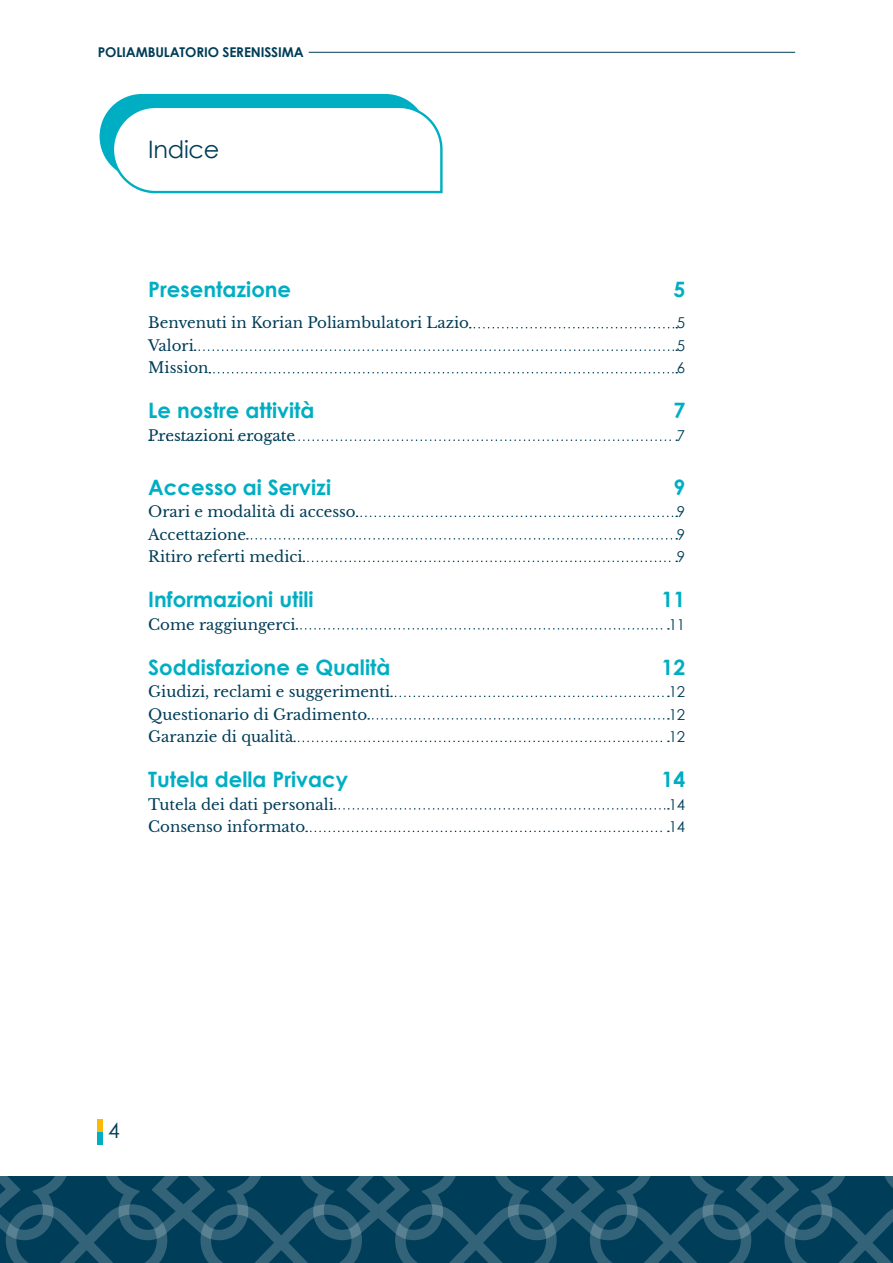
<style>
.page{position:relative;width:893px;height:1263px;background:#fff}
.page>*{position:absolute;margin:0;border:0;box-sizing:border-box;transform-origin:0 0}
.t1{font:24px "Century Gothic";letter-spacing:-.01em;color:#003d58}
.t2{font:700 21.15px "Century Gothic";color:#00aec3}
.t3{font:21px "Century Gothic";color:#003d58}
.t4{font:15px "Libre Baskerville";color:#003d58}
.t5{font:15px "Century Gothic";color:#003d58}
.t6{font:700 13.5px "Century Gothic";letter-spacing:-.01em;color:#003d58}
</style>
<div class="page">
<svg style="left:0;top:1176px;width:893px;height:87px;background:#134b64"></svg>
<hr style="left:309px;top:52px;width:486px;height:1px;background:#003d58">
<div style="left:98px;top:1132px;width:5px;height:12px;background:#00aec3"></div>
<div style="left:98px;top:1119px;width:5px;height:13px;background:#fbb908"></div>
<svg style="left:100px;top:94px;width:343px;height:100px"></svg>
<svg style="left:470px;top:327px;width:207px;height:1px"></svg>
<svg style="left:195px;top:349px;width:482px;height:2px"></svg>
<svg style="left:209px;top:372px;width:468px;height:1px"></svg>
<svg style="left:149px;top:439px;width:528px;height:2px"></svg>
<svg style="left:357px;top:516px;width:320px;height:1px"></svg>
<svg style="left:247px;top:538px;width:430px;height:2px"></svg>
<svg style="left:303px;top:561px;width:374px;height:1px"></svg>
<svg style="left:296px;top:628px;width:373px;height:2px"></svg>
<svg style="left:391px;top:696px;width:278px;height:1px"></svg>
<svg style="left:368px;top:718px;width:301px;height:2px"></svg>
<svg style="left:294px;top:741px;width:375px;height:1px"></svg>
<svg style="left:335px;top:808px;width:334px;height:2px"></svg>
<svg style="left:306px;top:831px;width:363px;height:1px"></svg>
<p class="t6" style="left:98px;top:44px;width:208px">POLIAMBULATORIO SERENISSIMA</p>
<h1 class="t1" style="left:148px;top:135px;width:73px">Indice</h1>
<h2 class="t2" style="left:148px;top:276px;width:144px">Presentazione</h2>
<h2 class="t2" style="left:673px;top:276px;width:13px">5</h2>
<p class="t4" style="left:148px;top:314px;width:322px">Benvenuti in Korian Poliambulatori Lazio</p>
<p class="t5" style="left:677px;top:314px;width:10px">5</p>
<p class="t4" style="left:148px;top:336px;width:47px">Valori</p>
<p class="t5" style="left:677px;top:336px;width:10px">5</p>
<p class="t4" style="left:148px;top:359px;width:62px">Mission</p>
<p class="t5" style="left:677px;top:359px;width:10px">6</p>
<h2 class="t2" style="left:148px;top:397px;width:168px">Le nostre attività</h2>
<h2 class="t2" style="left:673px;top:397px;width:13px">7</h2>
<p class="t4" style="left:148px;top:426px;width:148px">Prestazioni erogate</p>
<p class="t5" style="left:677px;top:426px;width:10px">7</p>
<h2 class="t2" style="left:148px;top:474px;width:184px">Accesso ai Servizi</h2>
<h2 class="t2" style="left:673px;top:474px;width:13px">9</h2>
<p class="t4" style="left:148px;top:502px;width:209px">Orari e modalità di accesso</p>
<p class="t5" style="left:677px;top:502px;width:10px">9</p>
<p class="t4" style="left:148px;top:525px;width:99px">Accettazione</p>
<p class="t5" style="left:677px;top:525px;width:10px">9</p>
<p class="t4" style="left:148px;top:547px;width:156px">Ritiro referti medici</p>
<p class="t5" style="left:677px;top:547px;width:10px">9</p>
<h2 class="t2" style="left:148px;top:586px;width:167px">Informazioni utili</h2>
<h2 class="t2" style="left:661px;top:586px;width:25px">11</h2>
<p class="t4" style="left:148px;top:615px;width:149px">Come raggiungerci</p>
<p class="t5" style="left:669px;top:615px;width:18px">11</p>
<h2 class="t2" style="left:148px;top:654px;width:244px">Soddisfazione e Qualità</h2>
<h2 class="t2" style="left:661px;top:654px;width:25px">12</h2>
<p class="t4" style="left:148px;top:682px;width:243px">Giudizi, reclami e suggerimenti</p>
<p class="t5" style="left:669px;top:682px;width:18px">12</p>
<p class="t4" style="left:148px;top:705px;width:221px">Questionario di Gradimento</p>
<p class="t5" style="left:669px;top:705px;width:18px">12</p>
<p class="t4" style="left:148px;top:727px;width:147px">Garanzie di qualità</p>
<p class="t5" style="left:669px;top:727px;width:18px">12</p>
<h2 class="t2" style="left:148px;top:766px;width:201px">Tutela della Privacy</h2>
<h2 class="t2" style="left:661px;top:766px;width:25px">14</h2>
<p class="t4" style="left:148px;top:795px;width:187px">Tutela dei dati personali</p>
<p class="t5" style="left:669px;top:795px;width:18px">14</p>
<p class="t4" style="left:148px;top:817px;width:159px">Consenso informato</p>
<p class="t5" style="left:669px;top:817px;width:18px">14</p>
<h3 class="t3" style="left:108px;top:1118px;width:13px">4</h3>
</div>
